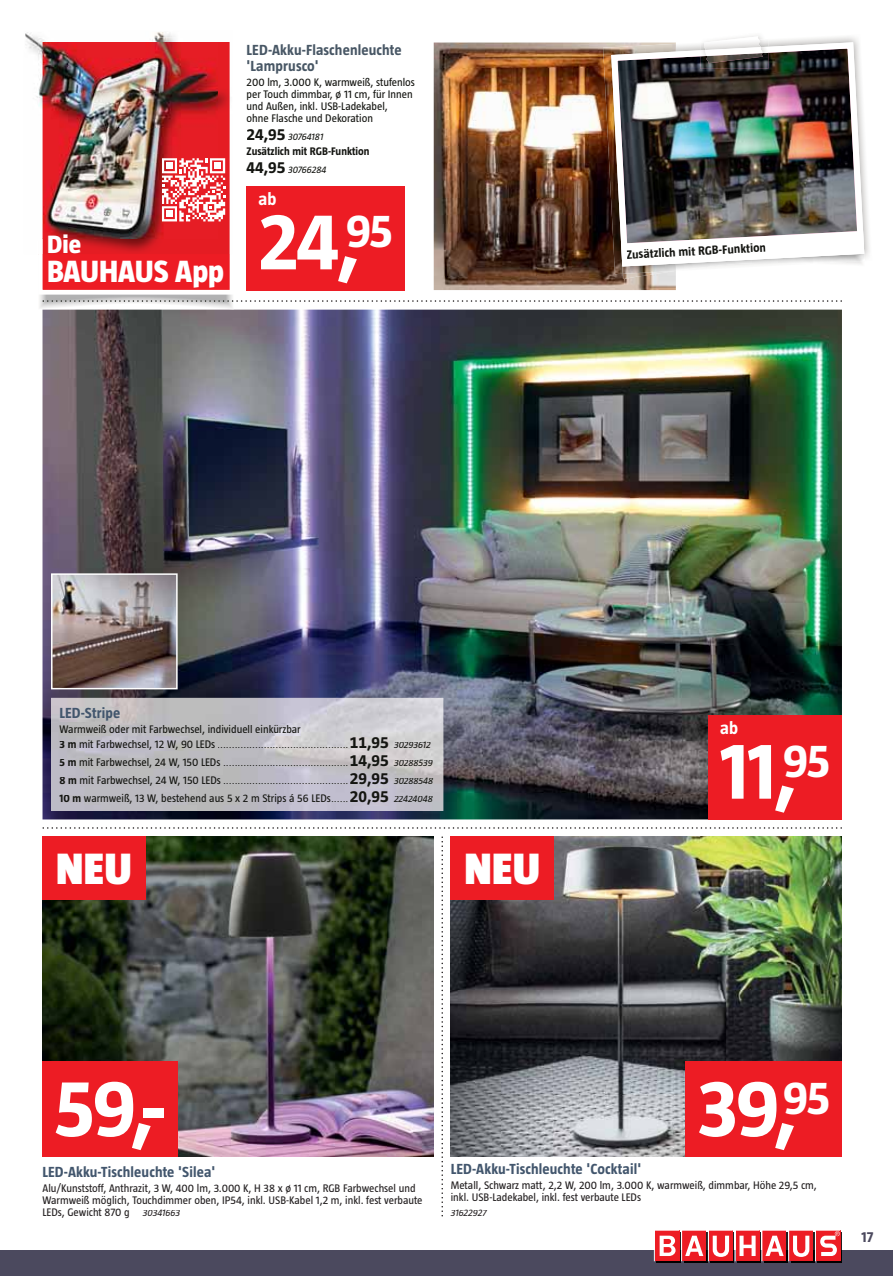
<style>
.page{position:relative;width:893px;height:1276px;background:#fff}
.page>*{position:absolute;margin:0;border:0;box-sizing:border-box;transform-origin:0 0}
.t1{font:700 82.5px "Taz";color:#fff}
.t2{font:900 45px "Taz";letter-spacing:.01em;color:#fff}
.t3{font:800 31.5px "Taz";color:#fff}
.t4{font:800 25.65px "Taz";color:#fff}
.t5{font:700 18px "Taz";color:#fff}
.t6{font:700 15px "Taz";letter-spacing:.01em;color:#42566d}
.t7{font:700 15px/16.5px "Taz";letter-spacing:.01em;color:#485765}
.t8{font:700 15px "Taz";color:#4b495e}
.t9{font:700 12.6px "Taz";color:#141511}
.t10{font:11.25px/12px "Taz";color:#231f20}
.t11{font:11.25px/12px "Taz";color:#141511}
.t12{font:700 11.25px "Taz";color:#141511}
.t13{font:10.5px/18px "Avenir";color:#141511}
.t14{font:italic 9.75px "Taz";color:#141511}
.t15{font:italic 9.75px "Taz";color:#231f20}
.s1{font-weight:700;font-style:normal;font-size:16.5px}
.s2{font-family:"Taz";font-weight:700;font-size:11.25px}
.s3{font-family:"Taz";font-size:11.25px}
.s4{font-family:"Taz";font-weight:700;font-size:16.5px}
.s5{font-family:"Taz";font-style:italic;font-size:9.75px}
.s6{font-weight:700}
.s7{font-family:"Avenir";font-size:10.5px}
.s8{font-weight:700;font-size:16.5px}
.s9{font-style:italic;font-size:9.75px}
</style>
<div class="page">
<img style="left:451px;top:836px;width:391px;height:321px">
<img style="left:43px;top:836px;width:391px;height:321px">
<img style="left:43px;top:310px;width:799px;height:509px">
<svg style="left:441px;top:836px;width:2px;height:380px"></svg>
<svg style="left:236px;top:300px;width:606px;height:2px"></svg>
<svg style="left:43px;top:827px;width:799px;height:1px"></svg>
<img style="left:54px;top:576px;width:121px;height:110px">
<div style="left:51px;top:573px;width:127px;height:116px;border:2px solid #fff"></div>
<img style="left:51px;top:698px;width:392px;height:113px">
<img style="left:60px;top:707px;width:60px;height:14px">
<img style="left:60px;top:725px;width:241px;height:10px">
<img style="left:60px;top:741px;width:16px;height:7px">
<img style="left:80px;top:740px;width:135px;height:10px">
<img style="left:218px;top:747px;width:130px;height:1px">
<img style="left:351px;top:737px;width:37px;height:14px">
<img style="left:394px;top:742px;width:37px;height:6px">
<img style="left:60px;top:759px;width:16px;height:7px">
<img style="left:80px;top:758px;width:140px;height:10px">
<img style="left:224px;top:765px;width:124px;height:1px">
<img style="left:351px;top:755px;width:37px;height:14px">
<img style="left:394px;top:760px;width:39px;height:6px">
<img style="left:60px;top:777px;width:17px;height:7px">
<img style="left:80px;top:776px;width:141px;height:10px">
<img style="left:224px;top:783px;width:124px;height:1px">
<img style="left:350px;top:773px;width:38px;height:14px">
<img style="left:394px;top:778px;width:39px;height:6px">
<img style="left:60px;top:795px;width:21px;height:7px">
<img style="left:84px;top:794px;width:246px;height:10px">
<svg style="left:332px;top:801px;width:16px;height:1px"></svg>
<img style="left:350px;top:791px;width:38px;height:14px">
<img style="left:394px;top:796px;width:39px;height:6px">
<div style="left:708px;top:715px;width:134px;height:104px;background:#ed1c24"></div>
<div style="left:451px;top:836px;width:103px;height:63px;background:#ed1c24"></div>
<div style="left:43px;top:836px;width:103px;height:63px;background:#ed1c24"></div>
<div style="left:43px;top:1061px;width:135px;height:96px;background:#ed1c24"></div>
<div style="left:686px;top:1061px;width:156px;height:96px;background:#ed1c24"></div>
<img style="left:39px;top:294px;width:195px;height:14px">
<img style="left:97px;top:300px;width:136px;height:2px">
<div style="left:38px;top:254px;width:192px;height:36px;background:#ed1c24"></div>
<img style="left:42px;top:42px;width:188px;height:212px">
<img style="left:25px;top:32px;width:149px;height:66px">
<img style="left:38px;top:37px;width:180px;height:202px">
<svg style="left:162px;top:158px;width:63px;height:63px"></svg>
<div style="left:214px;top:163px;width:7px;height:6px;background:#fff"></div>
<div style="left:166px;top:211px;width:7px;height:6px;background:#fff"></div>
<div style="left:166px;top:163px;width:7px;height:6px;background:#fff"></div>
<img style="left:434px;top:43px;width:242px;height:247px">
<div style="left:247px;top:186px;width:158px;height:104px;background:#ed1c24"></div>
<img style="left:623px;top:274px;width:52px;height:5px">
<img style="left:603px;top:44px;width:19px;height:230px">
<img style="left:768px;top:36px;width:102px;height:222px">
<img style="left:622px;top:272px;width:54px;height:2px">
<img style="left:611px;top:42px;width:253px;height:224px">
<svg style="left:621px;top:231px;width:243px;height:41px"></svg>
<img style="left:700px;top:40px;width:68px;height:29px">
<img style="left:700px;top:47px;width:68px;height:9px">
<img style="left:705px;top:49px;width:59px;height:14px">
<svg style="left:705px;top:36px;width:57px;height:20px"></svg>
<div style="left:0;top:1250px;width:893px;height:26px;background:#4b495e"></div>
<div style="left:684px;top:1250px;width:24px;height:12px;background:#000"></div>
<div style="left:818px;top:1232px;width:24px;height:18px;background:#ed1c24"></div>
<div style="left:818px;top:1250px;width:24px;height:12px;background:#ed1c24"></div>
<div style="left:737px;top:1250px;width:24px;height:12px;background:#000"></div>
<div style="left:764px;top:1250px;width:24px;height:12px;background:#000"></div>
<div style="left:656px;top:1250px;width:25px;height:12px;background:#000"></div>
<div style="left:710px;top:1250px;width:24px;height:12px;background:#000"></div>
<div style="left:791px;top:1250px;width:24px;height:12px;background:#000"></div>
<svg style="left:654px;top:1230px;width:186px;height:31px"></svg>
<h3 class="t4" style="left:47px;top:234px;width:35px">Die</h3>
<h3 class="t3" style="left:47px;top:259px;width:179px">BAUHAUS App</h3>
<h3 class="t7" style="left:247px;top:43px;width:157px">LED-Akku-Flaschenleuchte 'Lamprusco'</h3>
<p class="t11" style="left:247px;top:77px;width:170px">200 lm, 3.000 K, warmweiß, stufenlos per Touch dimmbar, ø 11 cm, für Innen und Außen, inkl. USB-Ladekabel,<br>ohne Flasche und Dekoration</p>
<p class="t14" style="left:247px;top:133px;width:78px"><span class="s1">24,95</span> 30764181</p>
<p class="t12" style="left:247px;top:147px;width:125px">Zusätzlich mit RGB-Funktion</p>
<p class="t14" style="left:247px;top:166px;width:81px"><span class="s1">44,95</span> 30766284</p>
<h3 class="t5" style="left:259px;top:192px;width:19px">ab</h3>
<h1 class="t1" style="left:259px;top:211px;width:136px">24,<sup>95</sup></h1>
<p class="t9" style="left:626px;top:250px;width:141px;rotate:-3deg">Zusätzlich mit RGB-Funktion</p>
<h3 class="t6" style="left:60px;top:708px;width:62px">LED-Stripe</h3>
<p class="t11" style="left:60px;top:725px;width:243px">Warmweiß oder mit Farbwechsel, individuell einkürzbar</p>
<p class="t13" style="left:60px;top:736px;width:375px"><span class="s2">3 m</span> <span class="s3">mit Farbwechsel, 12 W, 90 LEDs</span> .............................................<span class="s4">11,95</span> <span class="s5">30293612<br></span><span class="s2">5 m</span> <span class="s3">mit Farbwechsel, 24 W, 150 LEDs</span> ...........................................<span class="s4">14,95</span> <span class="s5">30288539<br></span><span class="s2">8 m</span> <span class="s3">mit Farbwechsel, 24 W, 150 LEDs</span> ...........................................<span class="s4">29,95</span> <span class="s5">30288548</span></p>
<p class="t11" style="left:60px;top:794px;width:375px"><span class="s6">10 m</span> warmweiß, 13 W, bestehend aus 5 x 2 m Strips á 56 LEDs<span class="s7">......</span><span class="s8">20,95</span> <span class="s9">22424048</span></p>
<h2 class="t2" style="left:56px;top:852px;width:77px">NEU</h2>
<h2 class="t2" style="left:464px;top:852px;width:77px">NEU</h2>
<h3 class="t5" style="left:720px;top:721px;width:19px">ab</h3>
<h1 class="t1" style="left:720px;top:740px;width:111px">11,<sup>95</sup></h1>
<h1 class="t1" style="left:54px;top:1077px;width:113px">59,-</h1>
<h1 class="t1" style="left:698px;top:1077px;width:134px">39,<sup>95</sup></h1>
<h3 class="t6" style="left:43px;top:1166px;width:174px">LED-Akku-Tischleuchte 'Silea'</h3>
<p class="t10" style="left:43px;top:1183px;width:382px">Alu/Kunststoff, Anthrazit, 3 W, 400 lm, 3.000 K, H 38 x ø 11 cm, RGB Farbwechsel und<br>Warmweiß möglich, Touchdimmer oben, IP54, inkl. USB-Kabel 1,2 m, inkl. fest verbaute<br>LEDs, Gewicht 870 g <span class="s9">30341663</span></p>
<h3 class="t6" style="left:451px;top:1163px;width:192px">LED-Akku-Tischleuchte 'Cocktail'</h3>
<p class="t10" style="left:451px;top:1180px;width:368px">Metall, Schwarz matt, 2,2 W, 200 lm, 3.000 K, warmweiß, dimmbar, Höhe 29,5 cm, inkl. USB-Ladekabel, inkl. fest verbaute LEDs</p>
<p class="t15" style="left:451px;top:1209px;width:38px">31622927</p>
<h3 class="t8" style="left:861px;top:1231px;width:13px">17</h3>
</div>
